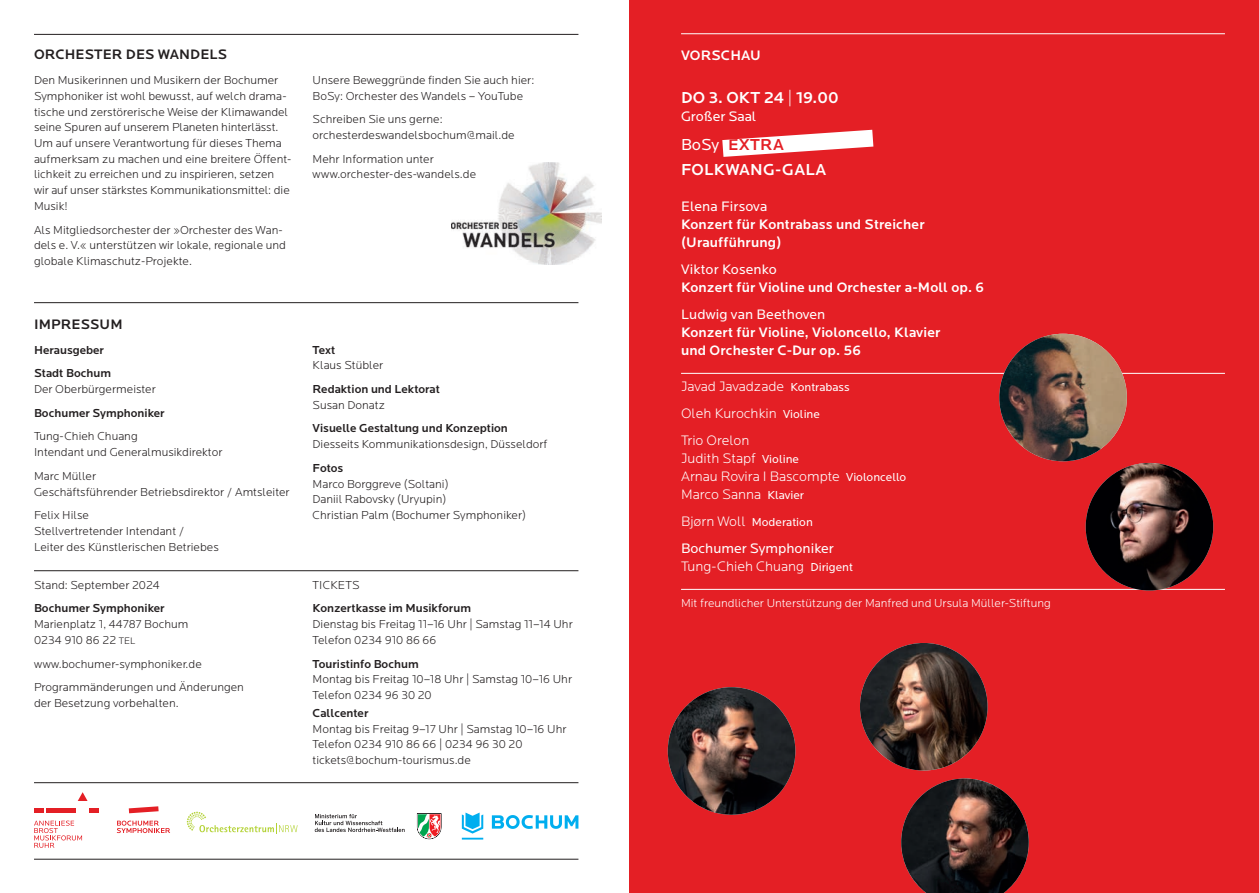
<style>
.page{position:relative;width:1259px;height:893px;background:#fff}
.page>*{position:absolute;margin:0;border:0;box-sizing:border-box;transform-origin:0 0}
.t1{font:500 16.5px/25px "Locator";letter-spacing:.01em;color:#fff}
.t2{font:500 14.25px/18px "Locator";letter-spacing:.01em;color:#fff}
.t3{font:300 14.25px/27px "Locator";color:#fff}
.t4{font:14.25px/18px "Locator";color:#fff}
.t5{font:500 14.25px "Locator";letter-spacing:.01em;color:#231f20}
.t6{font:300 12px/15.8px "Locator";color:#231f20}
.t7{font:500 12px/23.5px "Locator";color:#231f20}
.t8{font:300 12px "Locator";color:#fff}
.t9{font:12px "Locator";color:#fff}
.s1{font-size:9.75px}
.s2{font-weight:300}
.s3{font-weight:400}
.s4{color:#e41f25}
.s5{font-weight:400;font-size:12px}
.s6{font-weight:300;font-size:14.25px}
.s7{font-size:12px}
</style>
<div class="page">
<div style="left:629px;top:0;width:630px;height:893px;background:#e41f25"></div>
<hr style="left:681px;top:33px;width:544px;height:1px;background:#fff">
<hr style="left:34px;top:302px;width:544px;height:1px;background:#231f20">
<hr style="left:34px;top:782px;width:544px;height:1px;background:#231f20">
<hr style="left:34px;top:859px;width:544px;height:1px;background:#231f20">
<svg style="left:417px;top:813px;width:24px;height:26px"></svg>
<svg style="left:315px;top:814px;width:89px;height:18px"></svg>
<hr style="left:34px;top:570px;width:544px;height:1px;background:#231f20">
<svg style="left:34px;top:821px;width:48px;height:27px"></svg>
<div style="left:34px;top:808px;width:10px;height:5px;background:#e41f25"></div>
<div style="left:89px;top:808px;width:10px;height:5px;background:#e41f25"></div>
<svg style="left:78px;top:792px;width:10px;height:9px"></svg>
<div style="left:46px;top:808px;width:30px;height:5px;background:#e41f25"></div>
<svg style="left:117px;top:821px;width:53px;height:12px"></svg>
<svg style="left:129px;top:806px;width:30px;height:7px"></svg>
<img style="left:452px;top:162px;width:149px;height:103px">
<hr style="left:34px;top:34px;width:544px;height:1px;background:#231f20">
<svg style="left:187px;top:812px;width:110px;height:22px"></svg>
<svg style="left:462px;top:813px;width:21px;height:26px"></svg>
<svg style="left:492px;top:815px;width:86px;height:14px"></svg>
<hr style="left:681px;top:373px;width:544px;height:1px;background:#fff">
<hr style="left:681px;top:589px;width:544px;height:1px;background:#fff">
<svg style="left:722px;top:130px;width:151px;height:27px"></svg>
<img style="left:999px;top:334px;width:128px;height:127px;border-radius:64px">
<img style="left:1085px;top:463px;width:128px;height:127px;border-radius:64px">
<img style="left:860px;top:643px;width:127px;height:127px;border-radius:64px">
<img style="left:668px;top:687px;width:127px;height:128px;border-radius:64px">
<img style="left:901px;top:778px;width:127px;height:115px">
<p class="t5" style="left:34px;top:46px;width:194px">Orchester des Wandels</p>
<p class="t6" style="left:34px;top:72px;width:257px">Den Musikerinnen und Musikern der Bochumer Symphoniker ist wohl bewusst, auf welch drama&shy;tische und zerstörerische Weise der Klimawandel seine Spuren auf unserem Planeten hinterlässt.<br>Um auf unsere Verantwortung für dieses Thema aufmerksam zu machen und eine breitere Öffent&shy;lichkeit zu erreichen und zu inspirieren, setzen wir auf unser stärkstes Kommunikationsmittel: die Musik!</p>
<p class="t6" style="left:34px;top:222px;width:253px">Als Mitgliedsorchester der »Orchester des Wan&shy;dels e. V.« unterstützen wir lokale, regionale und globale Klimaschutz-Projekte.</p>
<p class="t5" style="left:34px;top:316px;width:90px">I mpressum</p>
<p class="t7" style="left:34px;top:338px;width:79px">Herausgeber<br>Stadt Bochum</p>
<p class="t6" style="left:34px;top:381px;width:123px">Der Oberbürgermeister</p>
<p class="t7" style="left:34px;top:401px;width:132px">Bochumer Symphoniker</p>
<p class="t6" style="left:34px;top:429px;width:190px">Tung-Chieh Chuang<br>Intendant und Generalmusikdirektor</p>
<p class="t6" style="left:34px;top:468px;width:257px">Marc Müller<br>Geschäftsführender Betriebsdirektor / Amtsleiter</p>
<p class="t6" style="left:34px;top:507px;width:186px">Felix Hilse<br>Stellvertretender Intendant /<br>Leiter des Künstlerischen Betriebes</p>
<p class="t6" style="left:34px;top:577px;width:127px">Stand: September 2024</p>
<p class="t7" style="left:34px;top:597px;width:132px">Bochumer Symphoniker</p>
<p class="t6" style="left:34px;top:616px;width:156px">Marienplatz 1, 44787 Bochum<br>0234 910 86 22 <span class="s1">tel</span></p>
<p class="t6" style="left:34px;top:652px;width:211px;line-height:23.7px">www.bochumer-symphoniker.de<br>Programmänderungen und Änderungen</p>
<p class="t6" style="left:34px;top:695px;width:146px">der Besetzung vorbehalten.</p>
<p class="t6" style="left:313px;top:72px;width:223px">Unsere Beweggründe finden Sie auch hier:<br>BoSy: Orchester des Wandels – YouTube</p>
<p class="t6" style="left:313px;top:111px;width:203px">Schreiben Sie uns gerne: orchesterdeswandelsbochum@mail.de</p>
<p class="t6" style="left:313px;top:151px;width:165px">Mehr Information unter www.orchester-des-wandels.de</p>
<p class="t7" style="left:313px;top:338px;width:24px">Text</p>
<p class="t6" style="left:313px;top:358px;width:72px">Klaus Stübler</p>
<p class="t7" style="left:313px;top:378px;width:129px">Redaktion und Lektorat</p>
<p class="t6" style="left:313px;top:397px;width:74px">Susan Donatz</p>
<p class="t7" style="left:313px;top:417px;width:197px">Visuelle Gestaltung und Konzeption</p>
<p class="t6" style="left:313px;top:436px;width:236px">Diesseits Kommunikationsdesign, Düsseldorf</p>
<p class="t7" style="left:313px;top:456px;width:32px">Fotos</p>
<p class="t6" style="left:313px;top:476px;width:215px">Marco Borggreve (Soltani)<br>Daniil Rabovsky (Uryupin)<br>Christian Palm (Bochumer Symphoniker)</p>
<p class="t6" style="left:313px;top:577px;width:15px">Tickets</p>
<p class="t7" style="left:313px;top:597px;width:160px">Konzertkasse im M usikforum</p>
<p class="t6" style="left:313px;top:616px;width:262px">Dienstag bis Freitag 11–16 Uhr | Samstag 11–14 Uhr<br>Telefon 0234 910 86 66</p>
<p class="t7" style="left:313px;top:652px;width:108px">Touristinfo Bochum</p>
<p class="t6" style="left:313px;top:671px;width:261px">Montag bis Freitag 10–18 Uhr | Samstag 10–16 Uhr<br>Telefon 0234 96 30 20</p>
<p class="t7" style="left:313px;top:701px;width:57px">Callcenter</p>
<p class="t6" style="left:313px;top:721px;width:255px">Montag bis Freitag 9–17 Uhr | Samstag 10–16 Uhr<br>Telefon 0234 910 86 66 | 0234 96 30 20 tickets@bochum-tourismus.de</p>
<p class="t2" style="left:681px;top:46px;width:81px">vorschau</p>
<h1 class="t1" style="left:681px;top:85px;width:58px">DO 3. OKT</h1>
<h1 class="t1" style="left:764px;top:85px;width:76px">24 <span class="s2">|</span> 19.00</h1>
<p class="t4" style="left:681px;top:107px;width:77px">Großer Saal</p>
<h1 class="t1" style="left:681px;top:132px;width:146px"><span class="s3">BoSy</span> <span class="s4">EXTRA<br></span>FOLKWANG-GALA</h1>
<p class="t4" style="left:681px;top:197px;width:88px">E lena Firsova</p>
<p class="t2" style="left:681px;top:215px;width:245px">Konzert für Kontrabass und Streicher (U raufführung)</p>
<p class="t4" style="left:681px;top:260px;width:97px">Viktor Kosenko</p>
<p class="t2" style="left:681px;top:278px;width:305px">Konzert für Violine und Orchester a-Moll op. 6</p>
<p class="t4" style="left:681px;top:305px;width:146px">Ludwig van Beethoven</p>
<p class="t2" style="left:681px;top:323px;width:261px">Konzert für Violine, Violoncello, Klavier und Orchester C-Dur op. 56</p>
<p class="t3" style="left:681px;top:373px;width:170px">Javad Javadzade <span class="s5">Kontrabass<br></span>Oleh Kurochkin <span class="s5">Violine<br></span>Trio Orelon</p>
<p class="t3" style="left:681px;top:449px;width:227px;line-height:18px">Judith Stapf <span class="s5">Violine<br></span>Arnau Rovira I Bascompte <span class="s5">Violoncello<br></span>Marco Sanna <span class="s5">Klavier</span></p>
<p class="t9" style="left:681px;top:515px;width:133px"><span class="s6">Bjørn Woll</span> Moderation</p>
<p class="t4" style="left:681px;top:539px;width:173px">Bochumer Symphoniker<br><span class="s2">Tung-Chieh Chuang</span> <span class="s7">Dirigent</span></p>
<p class="t8" style="left:681px;top:596px;width:371px">Mit freundlicher Unterstützung der Manfred und Ursula Müller-Stiftung</p>
</div>
